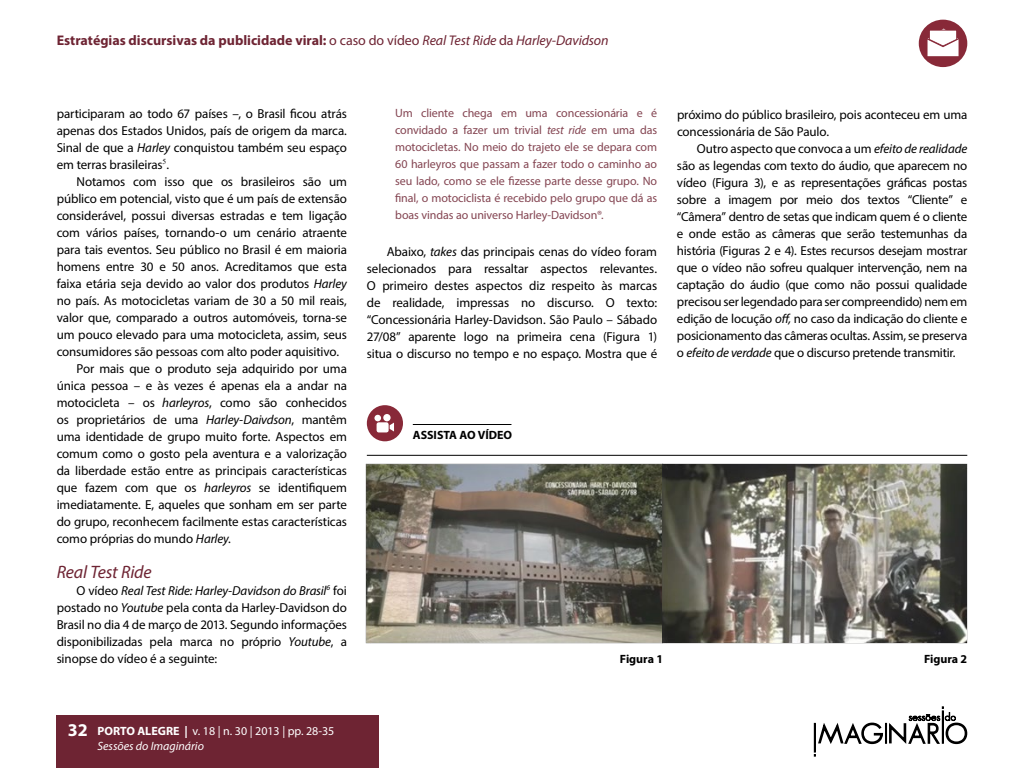
<style>
.page{position:relative;width:1024px;height:768px;background:#fff}
.page>*{position:absolute;margin:0;border:0;box-sizing:border-box;transform-origin:0 0}
.t1{font:italic 18px "Myriad Pro";letter-spacing:-.01em;color:#6e2433}
.t2{font:700 14px "Myriad Pro";letter-spacing:-.005em;color:#6e2433}
.t3{font:13px/17px "Myriad Pro";letter-spacing:-.01em;color:#000;text-align:justify}
.t4{font:12px/17px "Myriad Pro";letter-spacing:-.005em;color:#844552;text-align:justify}
.t5{font:12px/15px "Myriad Pro";color:#fff}
.t6{font:700 12px "Myriad Pro";color:#000}
.s1{font-weight:400}
.s2{font-weight:400;font-style:italic}
.s3{font-style:italic}
.s4{font-weight:700;font-size:18px}
.s5{font-weight:700}
</style>
<div class="page">
<div style="left:57px;top:715px;width:322px;height:53px;background:#6e2433"></div>
<svg style="left:814px;top:706px;width:154px;height:51px"></svg>
<div style="left:919px;top:20px;width:48px;height:47px;background:#882938;border-radius:50%"></div>
<svg style="left:928px;top:29px;width:31px;height:27px"></svg>
<hr style="left:367px;top:455px;width:600px;height:1px;background:#000">
<img style="left:366px;top:463px;width:601px;height:181px">
<hr style="left:413px;top:424px;width:98px;height:1px;background:#000">
<div style="left:367px;top:405px;width:36px;height:36px;background:#882938;border-radius:50%"></div>
<div style="left:377px;top:422px;width:12px;height:10px;background:#fff;border-radius:2px"></div>
<svg style="left:390px;top:423px;width:4px;height:9px"></svg>
<div style="left:383px;top:414px;width:8px;height:7px;background:#fff;border-radius:50%"></div>
<div style="left:374px;top:415px;width:7px;height:6px;background:#fff;border-radius:50%"></div>
<p class="t2" style="left:57px;top:31px;width:553px">Estratégias discursivas da publicidade viral: <span class="s1">o caso do vídeo</span> <span class="s2">Real Test Ride</span> <span class="s1">da</span> <span class="s2">Harley-Davidson</span></p>
<p class="t3" style="left:57px;top:105px;width:292px">participaram ao todo 67 países –, o Brasil ficou atrás apenas dos Estados Unidos, país de origem da marca.<br>Sinal de que a <span class="s3">Harley</span> conquistou também seu espaço em terras brasileiras<sup>5</sup>.</p>
<p class="t3" style="left:77px;top:173px;width:272px">Notamos com isso que os brasileiros são um</p>
<p class="t3" style="left:57px;top:190px;width:292px">público em potencial, visto que é um país de extensão</p>
<p class="t3" style="left:57px;top:207px;width:292px">considerável, possui diversas estradas e tem ligação</p>
<p class="t3" style="left:57px;top:224px;width:292px">com vários países, tornando-o um cenário atraente</p>
<p class="t3" style="left:57px;top:241px;width:292px">para tais eventos. Seu público no Brasil é em maioria</p>
<p class="t3" style="left:57px;top:258px;width:292px">homens entre 30 e 50 anos. Acreditamos que esta</p>
<p class="t3" style="left:57px;top:275px;width:292px">faixa etária seja devido ao valor dos produtos <span class="s3">Harley</span></p>
<p class="t3" style="left:57px;top:292px;width:292px">no país. As motocicletas variam de 30 a 50 mil reais,</p>
<p class="t3" style="left:57px;top:309px;width:292px">valor que, comparado a outros automóveis, torna-se</p>
<p class="t3" style="left:57px;top:326px;width:292px">um pouco elevado para uma motocicleta, assim, seus</p>
<p class="t3" style="left:57px;top:343px;width:284px">consumidores são pessoas com alto poder aquisitivo.</p>
<p class="t3" style="left:77px;top:360px;width:272px">Por mais que o produto seja adquirido por uma</p>
<p class="t3" style="left:57px;top:377px;width:292px">única pessoa – e às vezes é apenas ela a andar na</p>
<p class="t3" style="left:57px;top:394px;width:292px">motocicleta – os <span class="s3">harleyros</span>, como são conhecidos</p>
<p class="t3" style="left:57px;top:411px;width:292px">os proprietários de uma <span class="s3">Harley-Daivdson</span>, mantêm</p>
<p class="t3" style="left:57px;top:428px;width:292px">uma identidade de grupo muito forte. Aspectos em</p>
<p class="t3" style="left:57px;top:445px;width:292px">comum como o gosto pela aventura e a valorização</p>
<p class="t3" style="left:57px;top:462px;width:292px">da liberdade estão entre as principais características</p>
<p class="t3" style="left:57px;top:479px;width:292px">que fazem com que os <span class="s3">harleyros</span> se identifiquem</p>
<p class="t3" style="left:57px;top:496px;width:292px">imediatamente. E, aqueles que sonham em ser parte</p>
<p class="t3" style="left:57px;top:513px;width:292px">do grupo, reconhecem facilmente estas características</p>
<p class="t3" style="left:57px;top:530px;width:176px">como próprias do mundo <span class="s3">Harley</span>.</p>
<h1 class="t1" style="left:57px;top:561px;width:97px">Real Test Ride</h1>
<p class="t3" style="left:57px;top:582px;width:292px;text-indent:20px">O vídeo <span class="s3">Real Test Ride: Harley-Davidson do Brasil</span><sup>6</sup> foi postado no <span class="s3">Youtube</span> pela conta da Harley-Davidson do Brasil no dia 4 de março de 2013. Segundo informações disponibilizadas pela marca no próprio <span class="s3">Youtube</span>, a sinopse do vídeo é a seguinte:</p>
<p class="t4" style="left:395px;top:104px;width:264px">Um cliente chega em uma concessionária e é convidado a fazer um trivial <span class="s3">test ride</span> em uma das motocicletas. No meio do trajeto ele se depara com 60 harleyros que passam a fazer todo o caminho ao seu lado, como se ele fizesse parte desse grupo. No final, o motociclista é recebido pelo grupo que dá as boas vindas ao universo Harley-Davidson®.</p>
<p class="t3" style="left:367px;top:243px;width:292px;text-indent:20px">Abaixo, <span class="s3">takes</span> das principais cenas do vídeo foram selecionados para ressaltar aspectos relevantes.<br>O primeiro destes aspectos diz respeito às marcas de realidade, impressas no discurso. O texto: “Concessionária Harley-Davidson. São Paulo – Sábado 27/08” aparente logo na primeira cena (Figura 1) situa o discurso no tempo e no espaço. Mostra que é</p>
<p class="t3" style="left:677px;top:106px;width:292px">próximo do público brasileiro, pois aconteceu em uma concessionária de São Paulo.</p>
<p class="t3" style="left:677px;top:140px;width:292px;text-indent:20px">Outro aspecto que convoca a um <span class="s3">efeito de realidade </span>são as legendas com texto do áudio, que aparecem no vídeo (Figura 3), e as representações gráficas postas sobre a imagem por meio dos textos “Cliente” e “Câmera” dentro de setas que indicam quem é o cliente e onde estão as câmeras que serão testemunhas da história (Figuras 2 e 4). Estes recursos desejam mostrar que o vídeo não sofreu qualquer intervenção, nem na captação do áudio (que como não possui qualidade precisou ser legendado para ser compreendido) nem em edição de locução <span class="s3">off,</span> no caso da indicação do cliente e posicionamento das câmeras ocultas. Assim, se preserva o <span class="s3">efeito de verdade</span> que o discurso pretende transmitir.</p>
<p class="t6" style="left:413px;top:427px;width:8px">ASSISTA</p>
<p class="t6" style="left:460px;top:427px;width:53px">AO VÍDEO</p>
<p class="t6" style="left:620px;top:651px;width:45px">Figura 1</p>
<p class="t6" style="left:924px;top:651px;width:45px">Figura 2</p>
<p class="t5" style="left:97px;top:724px;width:238px;text-indent:-30px"><span class="s4">32</span> <span class="s5">PORTO ALEGRE |</span> v. 18 | n. 30 | 2013 | pp. 28-35<br><span class="s3">Sessões do Imaginário</span></p>
</div>
